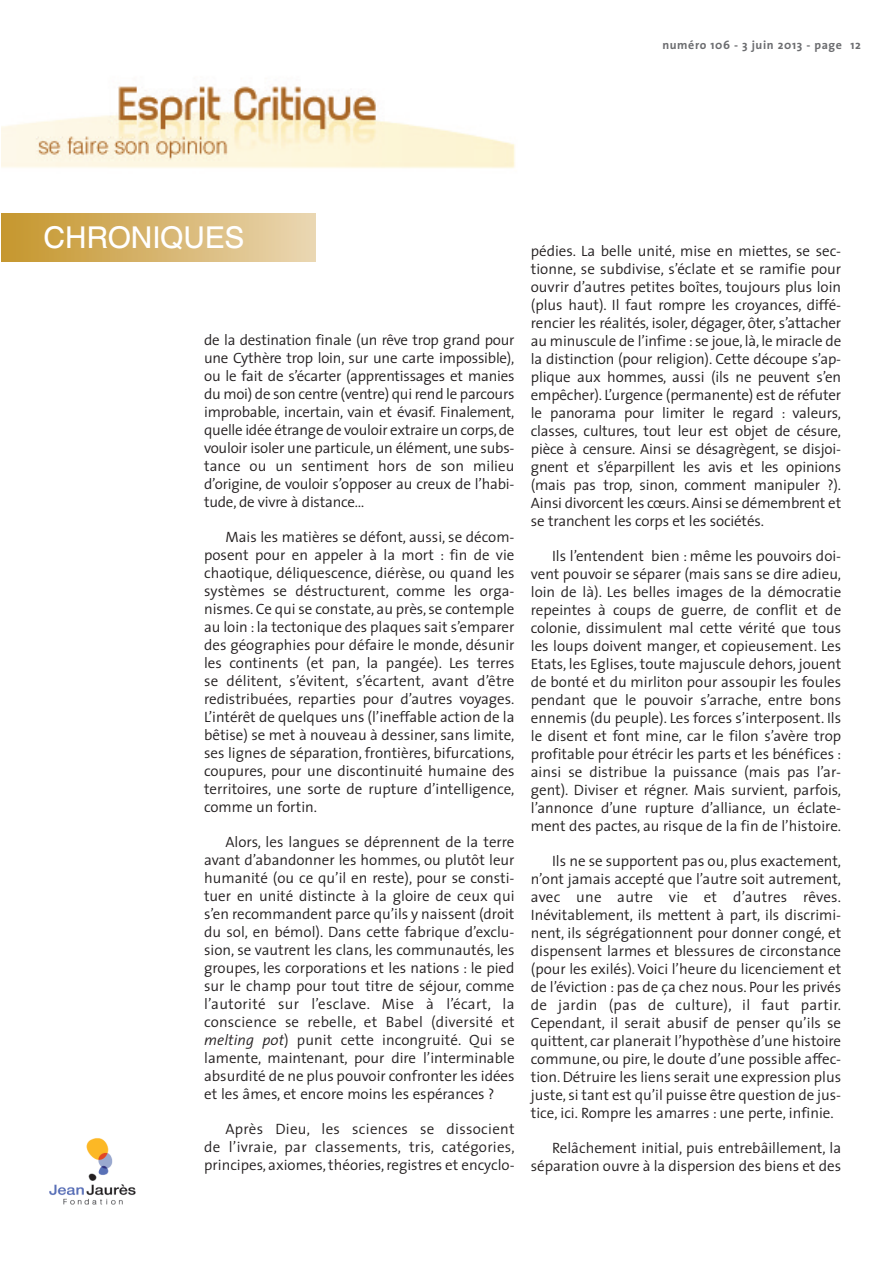
<style>
.page{position:relative;width:893px;height:1263px;background:#fff}
.page>*{position:absolute;margin:0;border:0;box-sizing:border-box;transform-origin:0 0}
.t1{font:30px "AT Triumvirate";letter-spacing:-.015em;color:#fff}
.t2{font:300 15px/18px "The Sans";color:#231f20;text-align:justify}
.t3{font:700 12px "The Sans";letter-spacing:.05em;color:#6c6d70}
.s1{font-style:italic}
</style>
<div class="page">
<div style="left:1px;top:214px;width:314px;height:48px;background:linear-gradient(to right,#c5952c,#ead6b2)"></div>
<img style="left:2px;top:86px;width:513px;height:82px">
<img style="left:49px;top:1138px;width:87px;height:67px">
<p class="t3" style="left:662px;top:40px;width:200px">numéro 106 - 3 juin 2013 - page 12</p>
<h1 class="t1" style="left:43px;top:226px;width:202px">CHRONIQUES</h1>
<p class="t2" style="left:204px;top:333px;width:312px">de la destination finale (un rêve trop grand pour une Cythère trop loin, sur une carte impossible), ou le fait de s’écarter (apprentissages et manies du moi) de son centre (ventre) qui rend le parcours improbable, incertain, vain et évasif. Finalement, quelle idée étrange de vouloir extraire un corps,de vouloir isoler une particule, un élément, une subs&shy;tance ou un sentiment hors de son milieu d’origine, de vouloir s’opposer au creux de l’habi&shy;tude, de vivre à distance…</p>
<p class="t2" style="left:204px;top:530px;width:312px;text-indent:21px">Mais les matières se défont, aussi, se décom&shy;posent pour en appeler à la mort : fin de vie chaotique, déliquescence, diérèse, ou quand les systèmes se déstructurent, comme les orga&shy;nismes. Ce qui se constate, au près, se contemple au loin : la tectonique des plaques sait s’emparer des géographies pour défaire le monde, désunir les continents (et pan, la pangée). Les terres se délitent, s’évitent, s’écartent, avant d’être redistribuées, reparties pour d’autres voyages.<br>L’intérêt de quelques uns (l’ineffable action de la bêtise) se met à nouveau à dessiner, sans limite, ses lignes de séparation, frontières, bifurcations, coupures, pour une discontinuité humaine des territoires, une sorte de rupture d’intelligence, comme un fortin.</p>
<p class="t2" style="left:204px;top:835px;width:312px;text-indent:21px">Alors, les langues se déprennent de la terre avant d’abandonner les hommes, ou plutôt leur humanité (ou ce qu’il en reste), pour se consti&shy;tuer en unité distincte à la gloire de ceux qui s’en recommandent parce qu’ils y naissent (droit du sol, en bémol). Dans cette fabrique d’exclu&shy;sion, se vautrent les clans, les communautés, les groupes, les corporations et les nations : le pied sur le champ pour tout titre de séjour, comme l’autorité sur l’esclave. Mise à l’écart, la conscience se rebelle, et Babel (diversité et <span class="s1">melting pot</span>) punit cette incongruité. Qui se lamente, maintenant, pour dire l’interminable absurdité de ne plus pouvoir confronter les idées et les âmes, et encore moins les espérances ?</p>
<p class="t2" style="left:204px;top:1122px;width:312px;text-indent:21px">Après Dieu, les sciences se dissocient de l’ivraie, par classements, tris, catégories, principes, axiomes, théories,registres et encyclo-</p>
<p class="t2" style="left:531px;top:244px;width:312px">pédies. La belle unité, mise en miettes, se sec&shy;tionne, se subdivise, s’éclate et se ramifie pour ouvrir d’autres petites boîtes, toujours plus loin (plus haut). Il faut rompre les croyances, diffé&shy;rencier les réalités, isoler, dégager, ôter, s’attacher au minuscule de l’infime : se joue, là, le miracle de la distinction (pour religion). Cette découpe s’ap&shy;plique aux hommes, aussi (ils ne peuvent s’en empêcher). L’urgence (permanente) est de réfuter le panorama pour limiter le regard : valeurs, classes, cultures, tout leur est objet de césure, pièce à censure. Ainsi se désagrègent, se disjoi&shy;gnent et s’éparpillent les avis et les opinions (mais pas trop, sinon, comment manipuler ?).<br>Ainsi divorcent les cœurs.Ainsi se démembrent et se tranchent les corps et les sociétés.</p>
<p class="t2" style="left:531px;top:549px;width:312px;text-indent:21px">Ils l’entendent bien : même les pouvoirs doi&shy;vent pouvoir se séparer (mais sans se dire adieu, loin de là). Les belles images de la démocratie repeintes à coups de guerre, de conflit et de colonie, dissimulent mal cette vérité que tous les loups doivent manger, et copieusement. Les Etats, les Eglises, toute majuscule dehors, jouent de bonté et du mirliton pour assoupir les foules pendant que le pouvoir s’arrache, entre bons ennemis (du peuple). Les forces s’interposent. Ils le disent et font mine, car le filon s’avère trop profitable pour étrécir les parts et les bénéfices : ainsi se distribue la puissance (mais pas l’ar&shy;gent). Diviser et régner. Mais survient, parfois, l’annonce d’une rupture d’alliance, un éclate&shy;ment des pactes, au risque de la fin de l’histoire.</p>
<p class="t2" style="left:531px;top:854px;width:312px;text-indent:21px">Ils ne se supportent pas ou, plus exactement, n’ont jamais accepté que l’autre soit autrement, avec une autre vie et d’autres rêves.<br>Inévitablement, ils mettent à part, ils discrimi&shy;nent, ils ségrégationnent pour donner congé, et dispensent larmes et blessures de circonstance (pour les exilés). Voici l’heure du licenciement et de l’éviction : pas de ça chez nous. Pour les privés de jardin (pas de culture), il faut partir.<br>Cependant, il serait abusif de penser qu’ils se quittent, car planerait l’hypothèse d’une histoire commune, ou pire, le doute d’une possible affec&shy;tion. Détruire les liens serait une expression plus juste, si tant est qu’il puisse être question de jus&shy;tice, ici. Rompre les amarres : une perte, infinie.</p>
<p class="t2" style="left:531px;top:1141px;width:312px;text-align:right">Relâchement initial, puis entrebâillement, la séparation ouvre à la dispersion des biens et des</p>
</div>
